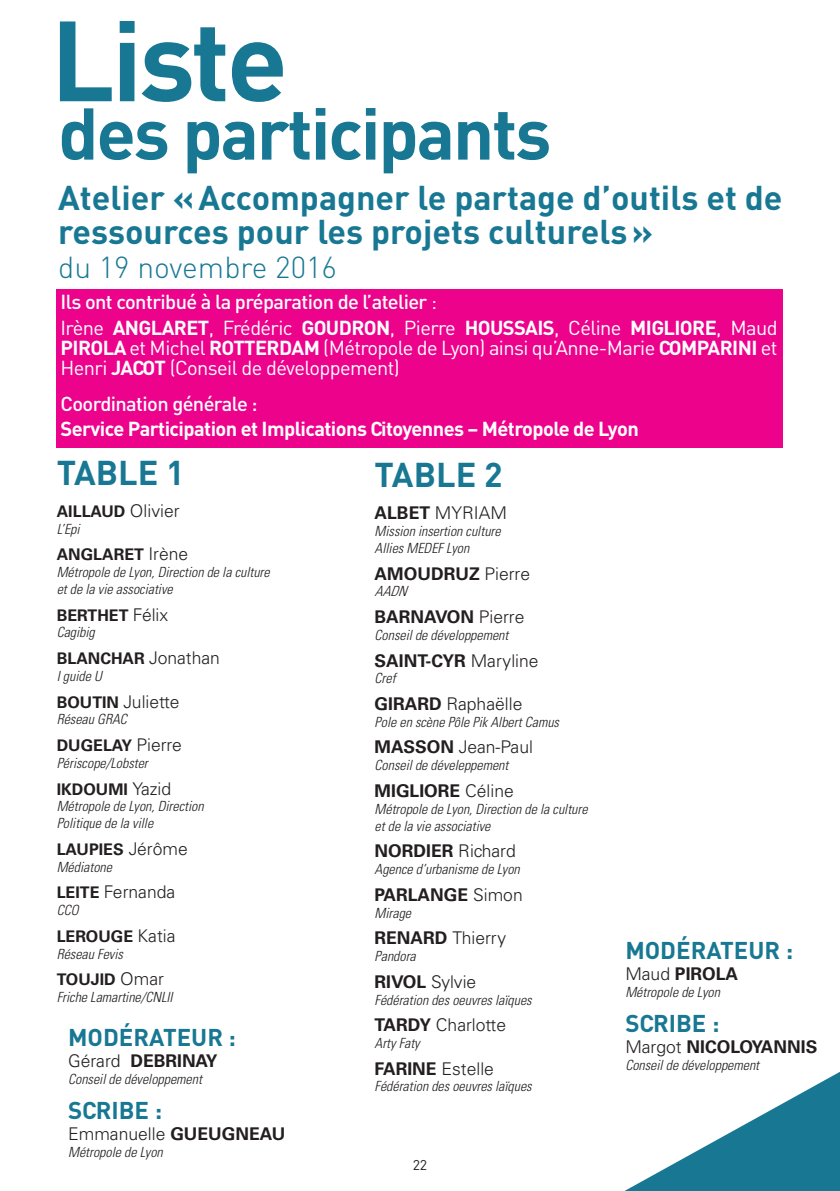
<style>
.page{position:relative;width:840px;height:1191px;background:#fff}
.page>*{position:absolute;margin:0;border:0;box-sizing:border-box;transform-origin:0 0}
.t1{font:700 112px "DIN";color:#187893}
.t2{font:700 72px "DIN";letter-spacing:-.03em;color:#187893}
.t3{font:700 34px/34px "DIN";color:#187893}
.t4{font:300 30px "DIN";color:#187893}
.t5{font:700 24px "DIN";color:#187893}
.t6{font:20px "DIN";letter-spacing:-.03em;color:#fff}
.t7{font:500 20px/25.6px "DIN";letter-spacing:-.03em;color:#fff}
.t8{font:700 20px "DIN";letter-spacing:-.03em;color:#fff}
.t9{font:300 17.6px "Univers LT Std";color:#231f20}
.t10{font:700 17.6px "Univers LT Std";color:#231f20}
.t11{font:700 16px "Univers LT Std";color:#231f20}
.t12{font:italic 300 condensed 14px/16.8px "Univers LT Std";color:#231f20}
.t13{font:14px "DIN";color:#231f20}
.s1{font-weight:400}
.s2{font-weight:700}
.s3{font-weight:300;font-size:17.6px}
.s4{font-weight:700;font-size:16px}
.s5{font-weight:300}
</style>
<div class="page">
<svg style="left:624px;top:1072px;width:215px;height:119px"></svg>
<div style="left:57px;top:289px;width:725px;height:159px;background:#ed028c"></div>
<h1 class="t1" style="left:51px;top:-12px;width:239px">Liste</h1>
<h2 class="t2" style="left:58px;top:86px;width:494px">des participants</h2>
<h3 class="t3" style="left:58px;top:179px;width:725px">Atelier «Accompagner le partage d’outils et de ressources pour les projets culturels»</h3>
<h3 class="t4" style="left:58px;top:247px;width:280px">du 19 novembre 2016</h3>
<h3 class="t7" style="left:60px;top:288px;width:378px">Ils ont contribué à la préparation de l’atelier <span class="s1">:<br>Irène</span> <span class="s2">ANGLARET</span><span class="s1">, Frédéric</span> <span class="s2">GOUDRO</span></h3>
<h3 class="t6" style="left:376px;top:314px;width:115px"><span class="s2">N</span>, Pierre <span class="s2">HOUSS</span></h3>
<h3 class="t6" style="left:525px;top:314px;width:254px"><span class="s2">AIS</span>, Céline <span class="s2">MIGLIORE</span>, Maud</h3>
<h3 class="t8" style="left:60px;top:334px;width:161px">PIROLA <span class="s1">et Michel</span> ROTTERD</h3>
<h3 class="t6" style="left:291px;top:334px;width:380px"><span class="s2">AM</span> (Métropole de Lyon) ainsi qu’Anne-Marie <span class="s2">COMP</span></h3>
<h3 class="t8" style="left:707px;top:334px;width:71px">ARINI <span class="s1">et</span></h3>
<h3 class="t6" style="left:60px;top:354px;width:84px">Henri <span class="s2">JACOT</span></h3>
<h3 class="t6" style="left:170px;top:354px;width:231px">(Conseil de développement)</h3>
<h3 class="t7" style="left:60px;top:390px;width:198px">Coordination générale :</h3>
<h3 class="t8" style="left:60px;top:416px;width:579px">Service Participation et Implications Citoyennes – Métropole de Lyon</h3>
<h3 class="t3" style="left:57px;top:454px;width:129px">Table 1</h3>
<p class="t11" style="left:57px;top:502px;width:124px">AILLAUD <span class="s3">Olivier</span></p>
<p class="t12" style="left:57px;top:520px;width:24px">L’Epi</p>
<p class="t11" style="left:57px;top:545px;width:133px">ANGLARET <span class="s3">Irène</span></p>
<p class="t12" style="left:57px;top:564px;width:214px">Métropole de Lyon, Direction de la culture et de la vie associative</p>
<p class="t11" style="left:57px;top:605px;width:113px">BERTHET <span class="s3">Félix</span></p>
<p class="t12" style="left:57px;top:624px;width:40px">Cagibig</p>
<p class="t11" style="left:57px;top:649px;width:165px">BLANCHAR <span class="s3">Jonathan</span></p>
<p class="t12" style="left:57px;top:668px;width:47px">I guide U</p>
<p class="t9" style="left:57px;top:691px;width:124px"><span class="s4">BOUTIN</span> Juliette</p>
<p class="t12" style="left:57px;top:711px;width:71px">Réseau GRAC</p>
<p class="t11" style="left:57px;top:736px;width:127px">DUGELAY <span class="s3">Pierre</span></p>
<p class="t12" style="left:57px;top:754px;width:92px">Périscope/Lobster</p>
<p class="t11" style="left:57px;top:779px;width:116px">IKDOUMI <span class="s3">Yazid</span></p>
<p class="t12" style="left:57px;top:798px;width:148px">Métropole de Lyon, Direction<br>Politique de la ville</p>
<p class="t11" style="left:57px;top:840px;width:132px">LAUPIES <span class="s3">Jérôme</span></p>
<p class="t12" style="left:57px;top:858px;width:57px">Médiatone</p>
<p class="t9" style="left:57px;top:881px;width:120px"><span class="s4">LEITE</span> Fernanda</p>
<p class="t12" style="left:57px;top:902px;width:23px">CCO</p>
<p class="t11" style="left:57px;top:927px;width:120px">LEROUGE <span class="s3">Katia</span></p>
<p class="t12" style="left:57px;top:945px;width:68px">Réseau Fevis</p>
<p class="t11" style="left:57px;top:970px;width:109px">TOUJID <span class="s3">Omar</span></p>
<p class="t12" style="left:57px;top:989px;width:117px">Friche Lamartine/CNLII</p>
<h3 class="t5" style="left:68px;top:1021px;width:169px">modérateur :</h3>
<p class="t10" style="left:68px;top:1050px;width:151px"><span class="s5">Gérard</span> DEBRINAY</p>
<p class="t12" style="left:68px;top:1070px;width:135px">Conseil de développement</p>
<h3 class="t5" style="left:68px;top:1094px;width:95px">scri be :</h3>
<p class="t9" style="left:68px;top:1123px;width:129px">emmanuelle <span class="s2">GUEU</span></p>
<p class="t10" style="left:222px;top:1123px;width:62px">GNEAU</p>
<p class="t12" style="left:68px;top:1143px;width:96px">Métropole de Lyon</p>
<h3 class="t3" style="left:374px;top:457px;width:129px">Table 2</h3>
<p class="t9" style="left:374px;top:502px;width:130px"><span class="s2">ALBET</span> Myriam</p>
<p class="t12" style="left:374px;top:523px;width:127px">Mission insertion culture<br>Allies MEDEF Lyon</p>
<p class="t10" style="left:374px;top:563px;width:157px">AMOUDRUZ <span class="s5">Pierre</span></p>
<p class="t12" style="left:374px;top:583px;width:33px">AADN</p>
<p class="t10" style="left:374px;top:606px;width:151px">BARNAVON <span class="s5">Pierre</span></p>
<p class="t12" style="left:374px;top:626px;width:135px">Conseil de développement</p>
<p class="t10" style="left:374px;top:650px;width:165px">SAINT-CYR <span class="s5">Maryline</span></p>
<p class="t12" style="left:374px;top:670px;width:23px">Cref</p>
<p class="t9" style="left:374px;top:693px;width:149px"><span class="s2">GIRARD</span> Raphaëlle</p>
<p class="t12" style="left:374px;top:713px;width:186px">Pole en scène Pôle Pik Albert Camus</p>
<p class="t9" style="left:374px;top:736px;width:160px"><span class="s2">MASSON</span> Jean-Paul</p>
<p class="t12" style="left:374px;top:757px;width:135px">Conseil de déveleppement</p>
<p class="t10" style="left:374px;top:780px;width:141px">MIGLIORE <span class="s5">Céline</span></p>
<p class="t12" style="left:374px;top:800px;width:214px">Métropole de Lyon, Direction de la culture et de la vie associative</p>
<p class="t10" style="left:374px;top:840px;width:143px">NORDIER <span class="s5">R ichard</span></p>
<p class="t12" style="left:374px;top:861px;width:147px">Agence d’urbanisme de Lyon</p>
<p class="t10" style="left:374px;top:884px;width:149px">PARLANGE <span class="s5">Simon</span></p>
<p class="t12" style="left:374px;top:904px;width:38px">Mirage</p>
<p class="t9" style="left:374px;top:927px;width:133px"><span class="s2">RENARD</span> Thierry</p>
<p class="t12" style="left:374px;top:947px;width:43px">Pandora</p>
<p class="t9" style="left:374px;top:970px;width:103px"><span class="s2">RIVOL</span> Sylvie</p>
<p class="t12" style="left:374px;top:991px;width:159px">Fédération des oeuvres laïques</p>
<p class="t9" style="left:374px;top:1014px;width:133px"><span class="s2">TARDY</span> Charlotte</p>
<p class="t12" style="left:374px;top:1034px;width:47px">Arty Faty</p>
<p class="t9" style="left:374px;top:1057px;width:121px"><span class="s2">FARINE</span> Estelle</p>
<p class="t12" style="left:374px;top:1078px;width:159px">Fédération des oeuvres laïques</p>
<h3 class="t5" style="left:625px;top:934px;width:169px">modérateur :</h3>
<p class="t10" style="left:625px;top:963px;width:114px"><span class="s5">Maud</span> PIROLA</p>
<p class="t12" style="left:625px;top:983px;width:96px">Métropole de Lyon</p>
<h3 class="t5" style="left:625px;top:1007px;width:95px">scri be :</h3>
<p class="t10" style="left:625px;top:1036px;width:193px"><span class="s5">Margot</span> NICOLOYANNIS</p>
<p class="t12" style="left:625px;top:1056px;width:135px">Conseil de développement</p>
<p class="t13" style="left:412px;top:1155px;width:16px">22</p>
</div>
